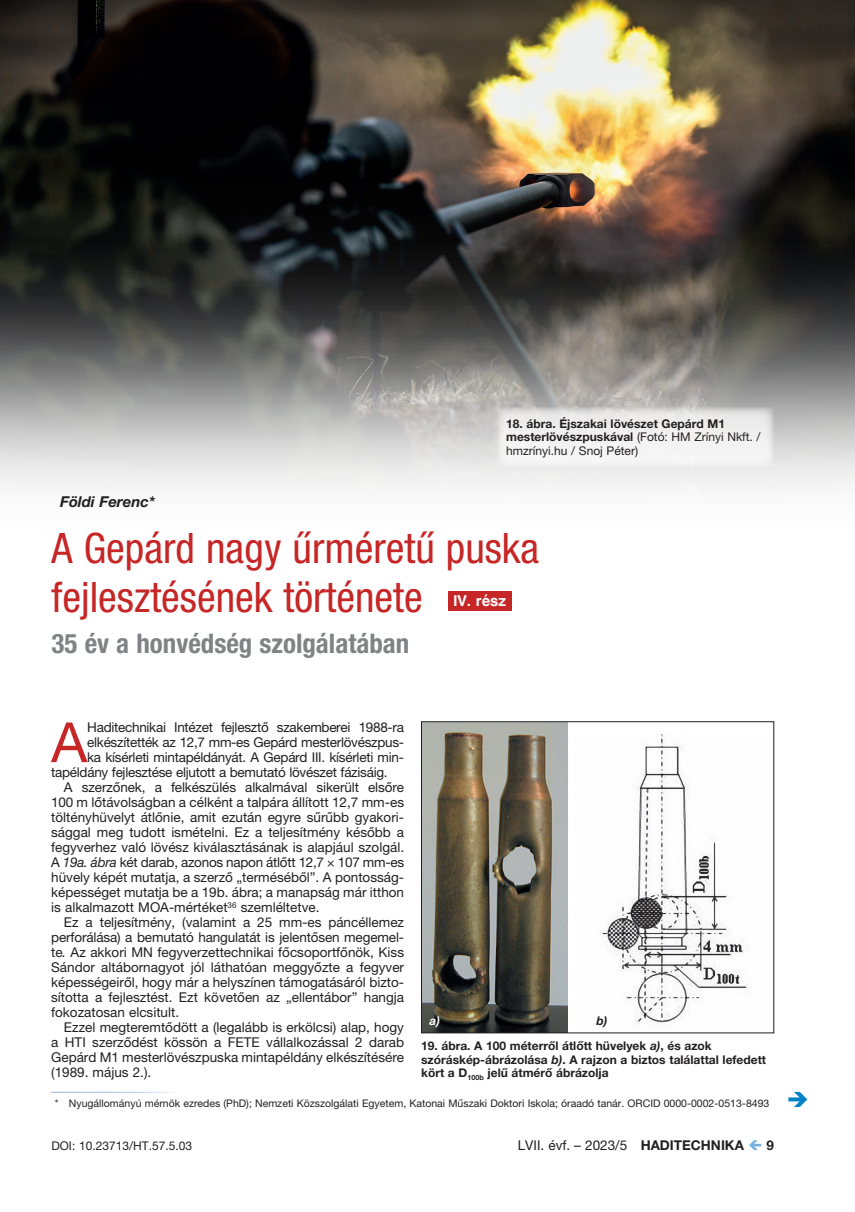
<style>
.page{position:relative;width:855px;height:1212px;background:#fff}
.page>*{position:absolute;margin:0;border:0;box-sizing:border-box;transform-origin:0 0}
.t1{font:55.5px "Helvetica Neue LT Pro";color:#c62626}
.t2{font:condensed 42px/48px "Helvetica Neue LT Pro";color:#c62626}
.t3{font:700 condensed 27px "Helvetica Neue LT Pro";color:#808285}
.t4{font:italic 700 15px "Helvetica Neue LT Pro";color:#231f20}
.t5{font:15px "Swiss 721 HU Bold";color:#fff}
.t6{font:13.5px "Helvetica Neue LT Pro";color:#231f20}
.t7{font:13.5px "Helvetica Neue LT Pro";letter-spacing:-.02em;color:#231f20}
.t8{font:700 13.5px "Helvetica Neue LT Pro";color:#231f20}
.t9{font:700 12px/13.5px "Helvetica Neue LT Pro";color:#231f20}
.t10{font:12px "Helvetica Neue LT Pro";color:#231f20}
.t11{font:italic 700 12px "Helvetica Neue LT Pro";color:#fff}
.t12{font:italic 700 12px "Helvetica Neue LT Pro";color:#231f20}
.t13{font:10.5px "Helvetica Neue LT Pro";color:#231f20}
.s1{font-weight:400}
.s2{font-style:italic}
.s3{color:#fff}
.s4{font-weight:700}
</style>
<div class="page">
<img style="left:0;top:0;width:855px;height:488px">
<div style="left:447px;top:591px;width:64px;height:19px;background:#c62626"></div>
<svg style="left:497px;top:407px;width:277px;height:60px;fill:#f1f0f0"></svg>
<img style="left:423px;top:723px;width:144px;height:308px">
<img style="left:599px;top:735px;width:149px;height:294px">
<div style="left:421px;top:721px;width:353px;height:312px;border:1px solid #231f20"></div>
<p class="t9" style="left:506px;top:416px;width:256px">18. ábra. Éjszakai lövészet Gepárd M1 mesterlövészpuskával <span class="s1">(Fotó: HM Zrínyi Nkft. / hmzrínyi.hu / Snoj Péter)</span></p>
<p class="t4" style="left:60px;top:492px;width:96px">Földi Ferenc*</p>
<h2 class="t2" style="left:52px;top:524px;width:489px">A Gepárd nagy űrméretű puska fejlesztésének története</h2>
<h3 class="t3" style="left:52px;top:627px;width:359px">35 év a honvédség szolgálatában</h3>
<p class="t5" style="left:453px;top:592px;width:55px">IV. rész</p>
<h1 class="t1" style="left:51px;top:709px;width:37px">A</h1>
<p class="t7" style="left:87px;top:719px;width:318px">Haditechnikai Intézet fejlesztő szakemberei 1988-ra</p>
<p class="t7" style="left:87px;top:734px;width:318px">elkészítették az 12,7 mm-es Gepárd mesterlövészpus-</p>
<p class="t7" style="left:87px;top:749px;width:318px">ka kísérleti mintapéldányát. A Gepárd III. kísérleti min-</p>
<p class="t7" style="left:51px;top:764px;width:338px">tapéldány fejlesztése eljutott a bemutató lövészet fázisáig.</p>
<p class="t6" style="left:64px;top:779px;width:341px">A szerzőnek, a felkészülés alkalmával sikerült elsőre</p>
<p class="t6" style="left:51px;top:794px;width:354px">100 m lőtávolságban a célként a talpára állított 12,7 mm-es</p>
<p class="t6" style="left:51px;top:809px;width:354px">töltényhüvelyt átlőnie, amit ezután egyre sűrűbb gyakori-</p>
<p class="t6" style="left:51px;top:824px;width:354px">sággal meg tudott ismételni. Ez a teljesítmény később a</p>
<p class="t6" style="left:51px;top:839px;width:354px">fegyverhez való lövész kiválasztásának is alapjául szolgál.</p>
<p class="t7" style="left:51px;top:854px;width:354px">A <span class="s2">19a. ábra</span> két darab, azonos napon átlőtt 12,7 × 107 mm-es</p>
<p class="t6" style="left:51px;top:869px;width:354px">hüvely képét mutatja, a szerző „terméséből”. A pontosság-</p>
<p class="t6" style="left:51px;top:884px;width:354px">képességet mutatja be a 19b. ábra; a manapság már itthon</p>
<p class="t6" style="left:51px;top:899px;width:270px">is alkalmazott MOA-mértéket<sup>36</sup> szemléltetve.</p>
<p class="t6" style="left:64px;top:914px;width:341px">Ez a teljesítmény, (valamint a 25 mm-es páncéllemez</p>
<p class="t6" style="left:51px;top:929px;width:354px">perforálása) a bemutató hangulatát is jelentősen megemel-</p>
<p class="t6" style="left:51px;top:944px;width:354px">te<span class="s2">.</span> Az akkori MN fegyverzettechnikai főcsoportfőnök, Kiss</p>
<p class="t6" style="left:51px;top:959px;width:354px">Sándor altábornagyot jól láthatóan meggyőzte a fegyver</p>
<p class="t6" style="left:51px;top:974px;width:354px">képességeiről, hogy már a helyszínen támogatásáról bizto-</p>
<p class="t6" style="left:51px;top:989px;width:354px">sította a fejlesztést. Ezt követően az „ellentábor” hangja</p>
<p class="t6" style="left:51px;top:1004px;width:129px">fokozatosan elcsitult.</p>
<p class="t6" style="left:64px;top:1019px;width:341px">Ezzel megteremtődött a (legalább is erkölcsi) alap, hogy</p>
<p class="t6" style="left:51px;top:1034px;width:354px">a HTI szerződést kössön a FETE vállalkozással 2 darab</p>
<p class="t6" style="left:51px;top:1049px;width:354px">Gepárd M1 mesterlövészpuska mintapéldány elkészítésére</p>
<p class="t6" style="left:51px;top:1064px;width:102px">(1989. május 2.).</p>
<p class="t11" style="left:429px;top:1013px;width:12px">a)</p>
<p class="t12" style="left:596px;top:1013px;width:12px">b)</p>
<p class="t9" style="left:421px;top:1039px;width:346px">19. ábra. A 100 méterről átlőtt hüvelyek <span class="s2">a)</span>, és azok szóráskép-ábrázolása <span class="s2">b)</span>. A rajzon a biztos találattal lefedett kört a D<sub>100b</sub> jelű átmérő ábrázolja</p>
<p class="t13" style="left:51px;top:1097px;width:720px"><span class="s3">*</span>* Nyugállományú mérnök ezredes (PhD); Nemzeti Közszolgálati Egyetem, Katonai Műszaki Doktori Iskola; óraadó tanár. ORCID 0000-0002-0513-8493</p>
<p class="t6" style="left:518px;top:1137px;width:228px">LVII. évf. – 2023/5 <span class="s4">HADITECHNIKA</span></p>
<p class="t8" style="left:766px;top:1137px;width:9px">9</p>
<p class="t10" style="left:51px;top:1138px;width:142px">DOI: 10.23713/HT.57.5.03</p>
</div>
